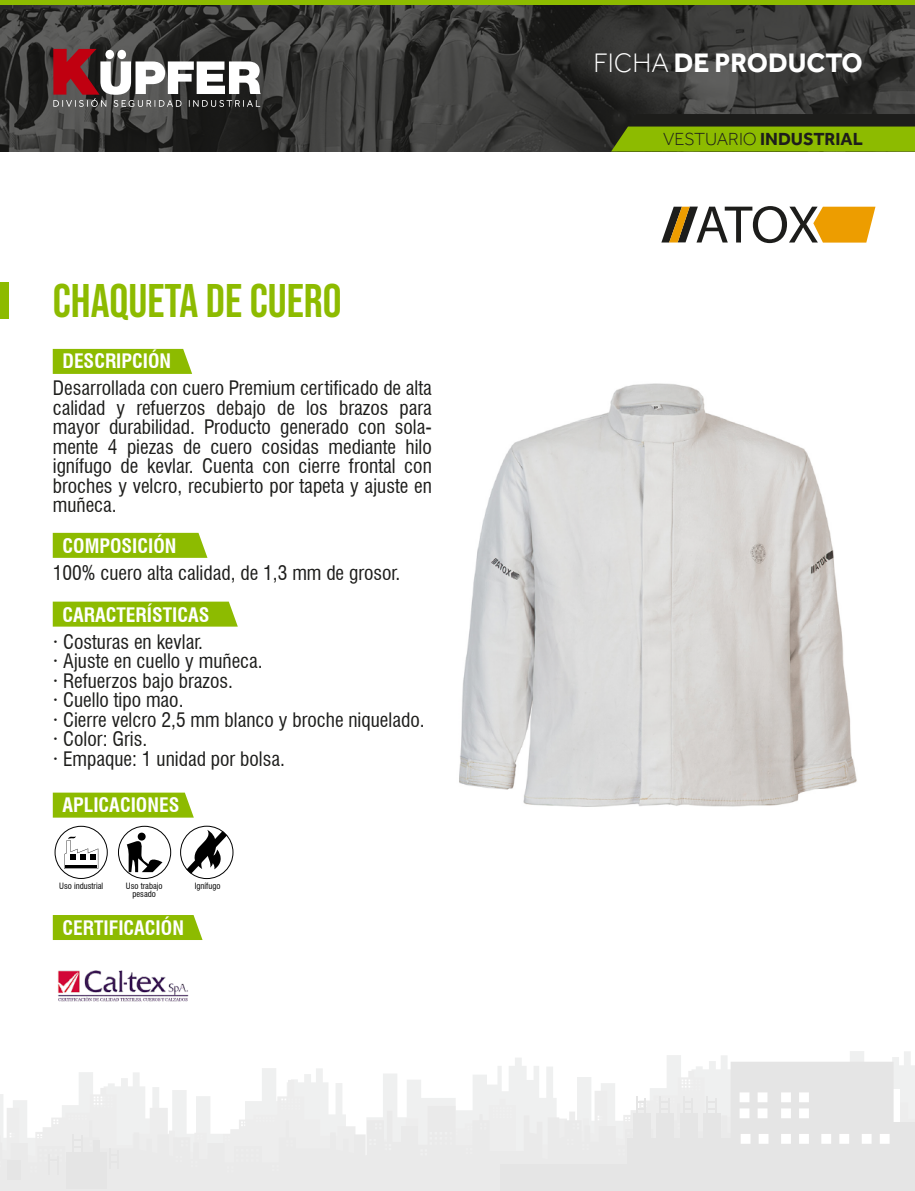
<style>
.page{position:relative;width:915px;height:1191px;background:#fff}
.page>*{position:absolute;margin:0;border:0;box-sizing:border-box;transform-origin:0 0}
.t1{font:47.1px "Bebas Neue";color:#8dbb00}
.t2{font:700 27.45px "Effra";color:#fff}
.t3{font:condensed 19.5px/19.5px "Swiss 721 BT";color:#1d1d1b;text-align:justify}
.t4{font:700 condensed 19.5px "Swiss 721 BT";color:#fff}
.t5{font:700 18px "Effra";color:#1d1d1b}
.t6{font:condensed 8.55px/8.2px "Swiss 721 BT";color:#000;text-align:center}
.s1{font-weight:300}
</style>
<div class="page">
<img style="left:0;top:5px;width:914px;height:147px">
<div style="left:0;top:0;width:914px;height:5px;background:#8dbb00"></div>
<svg style="left:611px;top:114px;width:303px;height:37px;background:#648209"></svg>
<svg style="left:0;top:1051px;width:914px;height:140px"></svg>
<svg style="left:53px;top:49px;width:207px;height:58px"></svg>
<svg style="left:661px;top:206px;width:214px;height:37px"></svg>
<img style="left:459px;top:383px;width:398px;height:424px">
<svg style="left:53px;top:349px;width:139px;height:25px;background:#90bd08"></svg>
<div style="left:53px;top:533px;width:154px;height:25px;background:#8dbb00"></div>
<div style="left:53px;top:601px;width:185px;height:25px;background:#8dbb00"></div>
<div style="left:0;top:282px;width:9px;height:36px;background:#8dbb00"></div>
<svg style="left:53px;top:792px;width:141px;height:25px;background:#93be0e"></svg>
<div style="left:53px;top:915px;width:149px;height:25px;background:#8dbb00"></div>
<img style="left:58px;top:970px;width:131px;height:32px">
<div style="left:118px;top:826px;width:53px;height:53px;border:1px solid #000;border-radius:50%"></div>
<svg style="left:127px;top:839px;width:35px;height:33px"></svg>
<div style="left:138px;top:832px;width:8px;height:8px;background:#000;border-radius:50%"></div>
<div style="left:55px;top:826px;width:53px;height:53px;border:1px solid #000;border-radius:50%"></div>
<svg style="left:64px;top:836px;width:34px;height:32px"></svg>
<div style="left:180px;top:826px;width:53px;height:53px;border:1px solid #000;border-radius:50%"></div>
<svg style="left:186px;top:830px;width:41px;height:43px"></svg>
<h1 class="t1" style="left:53px;top:274px;width:290px">CHAQUETA DE CUERO</h1>
<p class="t4" style="left:62px;top:349px;width:110px">DESCRIPCIÓN</p>
<p class="t3" style="left:53px;top:378px;width:380px">Desarrollada con cuero Premium certificado de alta calidad y refuerzos debajo de los brazos para mayor durabilidad. Producto generado con sola&shy;mente 4 piezas de cuero cosidas mediante hilo ignífugo de kevlar. Cuenta con cierre frontal con broches y velcro, recubierto por tapeta y ajuste en muñeca.</p>
<p class="t4" style="left:63px;top:534px;width:115px">COMPOSICIÓN</p>
<p class="t3" style="left:53px;top:563px;width:349px">100% cuero alta calidad, de 1,3 mm de grosor.</p>
<p class="t4" style="left:63px;top:603px;width:148px">CARACTERÍSTICAS</p>
<p class="t3" style="left:53px;top:632px;width:373px;text-align:left">· Costuras en kevlar.<br>· Ajuste en cuello y muñeca.<br>· Refuerzos bajo brazos.<br>· Cuello tipo mao.<br>· Cierre velcro 2,5 mm blanco y broche niquelado. · Color: Gris.<br>· Empaque: 1 unidad por bolsa.</p>
<p class="t4" style="left:63px;top:793px;width:118px">APLICACIONES</p>
<p class="t6" style="left:59px;top:881px;width:45px">Uso industrial</p>
<p class="t6" style="left:126px;top:881px;width:38px">Uso trabajo pesado</p>
<p class="t6" style="left:194px;top:881px;width:27px">Ignífugo</p>
<p class="t4" style="left:63px;top:916px;width:123px">CERTIFICACIÓN</p>
<h2 class="t2" style="left:593px;top:48px;width:271px"><span class="s1">FICHA</span> DE PRODUCTO</h2>
<p class="t5" style="left:663px;top:129px;width:201px"><span class="s1">VESTUARIO</span> INDUSTRIAL</p>
</div>
